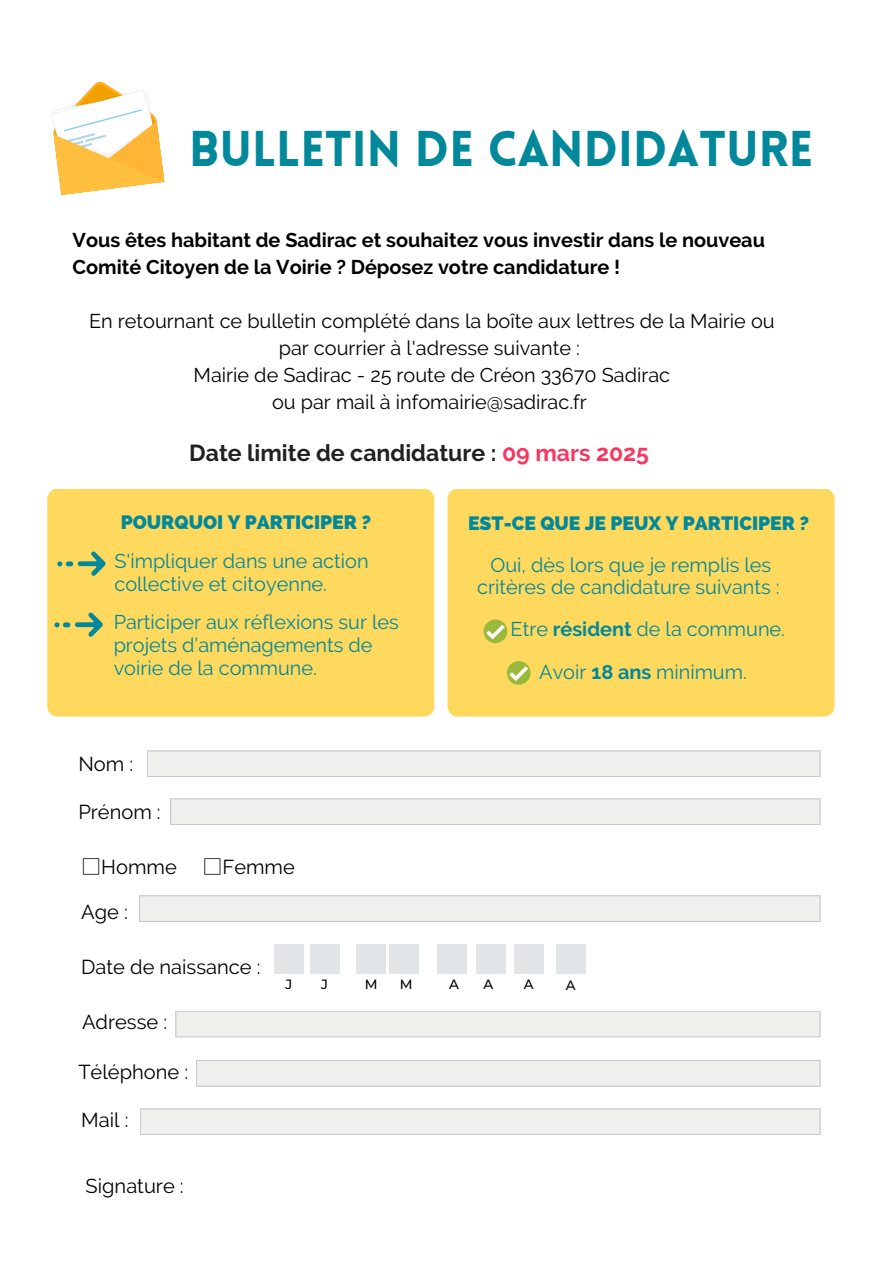
<style>
.page{position:relative;width:894px;height:1264px;background:#fff}
.page>*{position:absolute;margin:0;border:0;box-sizing:border-box;transform-origin:0 0}
.t1{font:900 48.9px "Lovelo";color:#02889b}
.t2{font:700 23.1px "Raleway";color:#231f20}
.t3{font:20.1px "Raleway";color:#000}
.t4{font:19.95px/27px "Raleway";color:#000;text-align:center}
.t5{font:700 19.95px/27px "Raleway";color:#000}
.t6{font:19.95px/21.3px "Raleway";color:#02889b;text-align:center}
.t7{font:19.8px/22.6px "Raleway";color:#02889b}
.t8{font:800 19.35px "Raleway";color:#02889b}
.t9{font:500 13.35px "Montserrat";color:#000}
.s1{color:#f73761}
.s2{font-family:"Noto Sans CJ Ksc"}
.s3{font-weight:700}
</style>
<div class="page">
<div style="left:47px;top:488px;width:387px;height:228px;background:#ffd85e;border-radius:10px"></div>
<svg style="left:51px;top:82px;width:114px;height:113px"></svg>
<div style="left:447px;top:488px;width:387px;height:228px;background:#ffd85e;border-radius:10px"></div>
<svg style="left:483px;top:619px;width:24px;height:24px"></svg>
<svg style="left:507px;top:661px;width:23px;height:23px"></svg>
<svg style="left:57px;top:551px;width:49px;height:24px"></svg>
<svg style="left:54px;top:612px;width:49px;height:24px"></svg>
<svg style="left:147px;top:750px;width:673px;height:27px"></svg>
<svg style="left:170px;top:798px;width:650px;height:27px"></svg>
<div style="left:274px;top:944px;width:29px;height:29px;background:#e1e5e7"></div>
<div style="left:310px;top:944px;width:29px;height:29px;background:#e1e5e7"></div>
<div style="left:356px;top:944px;width:30px;height:29px;background:#e1e5e7"></div>
<div style="left:389px;top:944px;width:30px;height:29px;background:#e1e5e7"></div>
<div style="left:437px;top:944px;width:29px;height:29px;background:#e1e5e7"></div>
<div style="left:476px;top:944px;width:29px;height:29px;background:#e1e5e7"></div>
<div style="left:514px;top:944px;width:29px;height:29px;background:#e1e5e7"></div>
<div style="left:556px;top:944px;width:29px;height:29px;background:#e1e5e7"></div>
<svg style="left:139px;top:895px;width:681px;height:27px"></svg>
<svg style="left:175px;top:1011px;width:645px;height:26px"></svg>
<svg style="left:196px;top:1060px;width:624px;height:26px"></svg>
<svg style="left:140px;top:1108px;width:680px;height:27px"></svg>
<p class="t1" style="left:189px;top:129px;width:626px">BULLETIN DE CANDIDATURE</p>
<p class="t5" style="left:73px;top:226px;width:693px">Vous êtes habitant de Sadirac et souhaitez vous investir dans le nouveau<br>Comité Citoyen de la Voirie ? Déposez votre candidature !</p>
<p class="t4" style="left:89px;top:307px;width:686px">En retournant ce bulletin complété dans la boîte aux lettres de la Mairie ou par courrier à l'adresse suivante :</p>
<p class="t4" style="left:193px;top:361px;width:478px">Mairie de Sadirac - 25 route de Créon 33670 Sadirac</p>
<h3 class="t4" style="left:272px;top:388px;width:316px">ou par mail à infomairie@sadirac.fr</h3>
<p class="t2" style="left:189px;top:439px;width:461px">Date limite de candidature : <span class="s1">09 mars 2025</span></p>
<p class="t8" style="left:121px;top:511px;width:252px">POURQUOI Y PARTICIPER ?</p>
<p class="t7" style="left:114px;top:550px;width:255px">S'impliquer dans une action collective et citoyenne.</p>
<p class="t7" style="left:114px;top:611px;width:286px">Participer aux réflexions sur les projets d’aménagements de voirie de la commune.</p>
<p class="t3" style="left:78px;top:751px;width:56px">Nom :</p>
<p class="t3" style="left:78px;top:799px;width:84px">Prénom :</p>
<p class="t3" style="left:81px;top:855px;width:97px"><span class="s2">□</span>Homme</p>
<p class="t3" style="left:202px;top:855px;width:94px"><span class="s2">□</span>Femme</p>
<p class="t3" style="left:81px;top:899px;width:48px">Age :</p>
<p class="t3" style="left:81px;top:955px;width:181px">Date de naissance :</p>
<p class="t8" style="left:468px;top:511px;width:342px">EST-CE QUE JE PEUX Y PARTICIPER ?</p>
<p class="t6" style="left:477px;top:554px;width:304px">Oui, dès lors que je remplis les critères de candidature suivants :</p>
<h1 class="t6" style="left:510px;top:618px;width:276px">Etre <span class="s3">résident</span> de la commune.</h1>
<p class="t6" style="left:539px;top:661px;width:209px">Avoir <span class="s3">18 ans</span> minimum.</p>
<h2 class="t3" style="left:82px;top:1010px;width:87px">Adresse :</h2>
<h3 class="t3" style="left:78px;top:1060px;width:111px">Téléphone :</h3>
<p class="t3" style="left:81px;top:1108px;width:49px">Mail :</p>
<p class="t3" style="left:86px;top:1173px;width:99px">Signature :</p>
<p class="t9" style="left:285px;top:975px;width:8px">J</p>
<p class="t9" style="left:321px;top:975px;width:8px">J</p>
<p class="t9" style="left:365px;top:975px;width:14px">M</p>
<p class="t9" style="left:400px;top:975px;width:14px">M</p>
<p class="t9" style="left:449px;top:975px;width:11px">A</p>
<p class="t9" style="left:483px;top:975px;width:11px">A</p>
<p class="t9" style="left:524px;top:975px;width:11px">A</p>
<p class="t9" style="left:565px;top:977px;width:11px">A</p>
</div>
